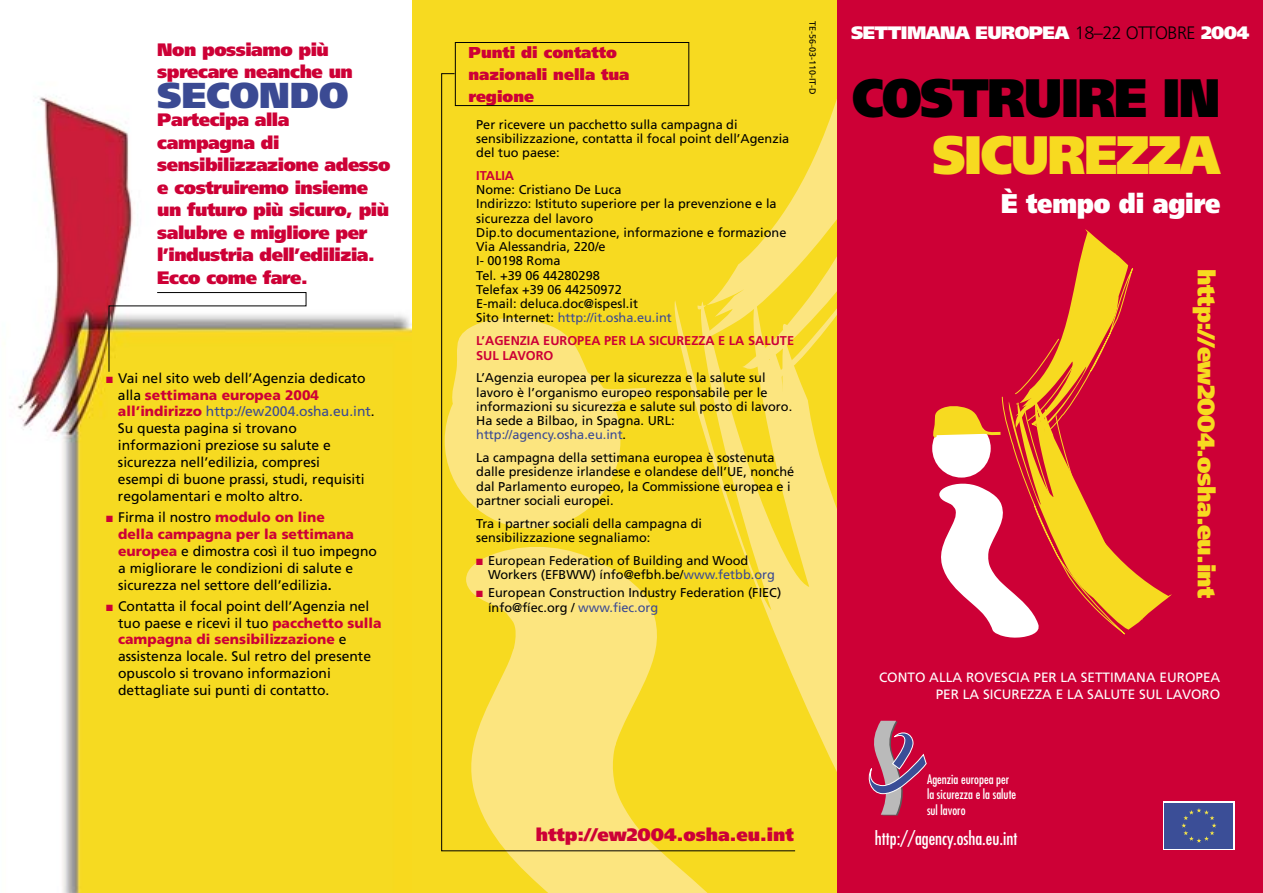
<style>
.page{position:relative;width:1263px;height:893px;background:#fff}
.page>*{position:absolute;margin:0;border:0;box-sizing:border-box;transform-origin:0 0}
.t1{font:900 54px "Frutiger";letter-spacing:-.03em;color:#000;scale:.9 1}
.t2{font:900 54px "Frutiger";letter-spacing:-.03em;color:#f7da20;scale:.9 1}
.t3{font:900 36px "Frutiger";color:#3b4a93}
.t4{font:900 27px "Frutiger";letter-spacing:-.01em;color:#fff;scale:.9 1}
.t5{font:900 24px "Frutiger";letter-spacing:-.025em;color:#f7da20}
.t6{font:900 18px/22.5px "Frutiger";letter-spacing:-.025em;color:#cd0036}
.t7{font:900 18px "Frutiger";letter-spacing:-.03em;color:#fff}
.t8{font:900 18px "Frutiger";color:#cd0036}
.t9{font:condensed 18px "Futura";color:#fff}
.t10{font:900 15.75px/21.8px "Frutiger";color:#cd0036}
.t11{font:13.8px/16.8px "Frutiger";color:#000}
.t12{font:13.5px/16.5px "Frutiger";color:#fff;text-align:right}
.t13{font:condensed 12.9px/15.5px "Futura";color:#fff}
.t14{font:12.75px/14.2px "Frutiger";color:#000}
.t15{font:700 12.75px/14.2px "Frutiger";color:#cd0036}
.t16{font:9px "Frutiger";color:#000}
.s1{color:#3b4a93}
.s2{color:#cd0036}
.s3{font-weight:900;color:#cd0036}
.s4{font-weight:700}
.s5{font-weight:300;color:#000}
</style>
<div class="page">
<img style="left:17px;top:96px;width:395px;height:796px">
<svg style="left:108px;top:292px;width:199px;height:80px"></svg>
<div style="left:412px;top:0;width:426px;height:892px;background:#f7da20"></div>
<svg style="left:796px;top:0;width:42px;height:299px"></svg>
<svg style="left:773px;top:299px;width:65px;height:593px"></svg>
<svg style="left:463px;top:851px;width:310px;height:41px"></svg>
<div style="left:455px;top:42px;width:234px;height:64px;border:1px solid #000"></div>
<svg style="left:441px;top:73px;width:355px;height:778px"></svg>
<div style="left:838px;top:0;width:425px;height:892px;background:#cd0036"></div>
<div style="left:1163px;top:801px;width:72px;height:49px;background:linear-gradient(to bottom,#fff,#fff)"></div>
<div style="left:1165px;top:803px;width:68px;height:45px;background:#3b4e97"></div>
<svg style="left:1181px;top:808px;width:35px;height:34px"></svg>
<svg style="left:868px;top:720px;width:59px;height:95px"></svg>
<svg style="left:932px;top:229px;width:240px;height:409px"></svg>
<h3 class="t6" style="left:157px;top:40px;width:197px">Non possiamo più sprecare neanche un</h3>
<h2 class="t3" style="left:157px;top:81px;width:193px">SECONDO</h2>
<h3 class="t6" style="left:157px;top:110px;width:235px">Partecipa alla campagna di sensibilizzazione adesso e costruiremo insieme un futuro più sicuro, più salubre e migliore per l’industria dell’edilizia.<br>Ecco come fare.</h3>
<p class="t14" style="left:476px;top:118px;width:315px">Per ricevere un pacchetto sulla campagna di sensibilizzazione, contatta il focal point dell’Agenzia del tuo paese:</p>
<p class="t10" style="left:468px;top:43px;width:162px">Punti di contatto nazionali nella tua regione</p>
<p class="t15" style="left:476px;top:169px;width:39px">ITALIA</p>
<p class="t14" style="left:476px;top:183px;width:312px">Nome: Cristiano De Luca<br>Indirizzo: Istituto superiore per la prevenzione e la sicurezza del lavoro<br>Dip.to documentazione, informazione e formazione<br>Via Alessandria, 220/e<br>I- 00198 Roma<br>Tel. +39 06 44280298<br>Telefax +39 06 44250972<br>E-mail: deluca.doc@ispesl.it<br>Sito Internet: <span class="s1">http://it.osha.eu.int</span></p>
<p class="t15" style="left:476px;top:334px;width:319px">L’AGENZIA EUROPEA PER LA SICUREZZA E LA SALUTE<br>SUL LAVORO</p>
<p class="t14" style="left:476px;top:371px;width:317px">L’Agenzia europea per la sicurezza e la salute sul lavoro è l’organismo europeo responsabile per le informazioni su sicurezza e salute sul posto di lavoro.<br>Ha sede a Bilbao, in Spagna. URL: <span class="s1">http://agency.osha.eu.int</span>.</p>
<p class="t14" style="left:476px;top:451px;width:320px">La campagna della settimana europea è sostenuta dalle presidenze irlandese e olandese dell’UE, nonché dal Parlamento europeo, la Commissione europea e i partner sociali europei.</p>
<p class="t14" style="left:476px;top:517px;width:227px">Tra i partner sociali della campagna di sensibilizzazione segnaliamo:</p>
<p class="t14" style="left:488px;top:554px;width:288px;text-indent:-12px"><span class="s2">■</span> European Federation of Building and Wood<br>Workers (EFBWW) ínfo@efbh.be/<span class="s1">www.fetbb.org</span></p>
<p class="t14" style="left:488px;top:587px;width:295px;text-indent:-12px"><span class="s2">■</span> European Construction Industry Federation (FIEC) ínfo@fíec.org / <span class="s1">www.fiec.org</span></p>
<p class="t11" style="left:118px;top:370px;width:258px;text-indent:-12px"><span class="s2">■</span> Vai nel sito web dell’Agenzia dedicato alla <span class="s3">settimana europea 2004 all’indirizzo</span> <span class="s1">http://ew2004.osha.eu.int</span>.<br>Su questa pagina si trovano informazioni preziose su salute e sicurezza nell’edilizia, compresi<br>esempi di buone prassi, studi, requisiti regolamentari e molto altro.</p>
<p class="t11" style="left:118px;top:510px;width:260px;text-indent:-12px"><span class="s2">■</span> Firma il nostro <span class="s3">modulo on line<br>della campagna per la settimana europea</span> e dimostra così il tuo impegno a migliorare le condizioni di salute e sicurezza nel settore dell’edilizia<span class="s4">.</span></p>
<p class="t11" style="left:118px;top:598px;width:265px;text-indent:-12px"><span class="s2">■</span> Contatta il focal point dell’Agenzia nel tuo paese e ricevi il tuo <span class="s3">pacchetto sulla campagna di sensibilizzazione</span> e assistenza locale. Sul retro del presente opuscolo si trovano informazioni dettagliate sui punti di contatto.</p>
<p class="t16" style="left:816px;top:21px;width:75px;rotate:90deg">TE-56-03-110-IT-D</p>
<h3 class="t8" style="left:536px;top:827px;width:259px">http://ew2004.osha.eu.int</h3>
<h3 class="t7" style="left:851px;top:26px;width:400px">SETTIMANA EUROPEA <span class="s5">18–22 OTTOBRE</span> 2004</h3>
<h1 class="t1" style="left:852px;top:77px;width:411px">COSTRUIRE IN</h1>
<h1 class="t2" style="left:932px;top:134px;width:321px">SICUREZZA</h1>
<h3 class="t4" style="left:1001px;top:193px;width:245px">È tempo di agire</h3>
<h3 class="t5" style="left:1216px;top:269px;width:331px;rotate:90deg">http://ew2004.osha.eu.int</h3>
<p class="t12" style="left:879px;top:670px;width:343px">CONTO ALLA ROVESCIA PER LA SETTIMANA EUROPEA<br>PER LA SICUREZZA E LA SALUTE SUL LAVORO</p>
<p class="t13" style="left:927px;top:772px;width:91px">Agenzia europea per la sicurezza e la salute sul lavoro</p>
<h3 class="t9" style="left:875px;top:830px;width:144px">http://agency.osha.eu.int</h3>
</div>
